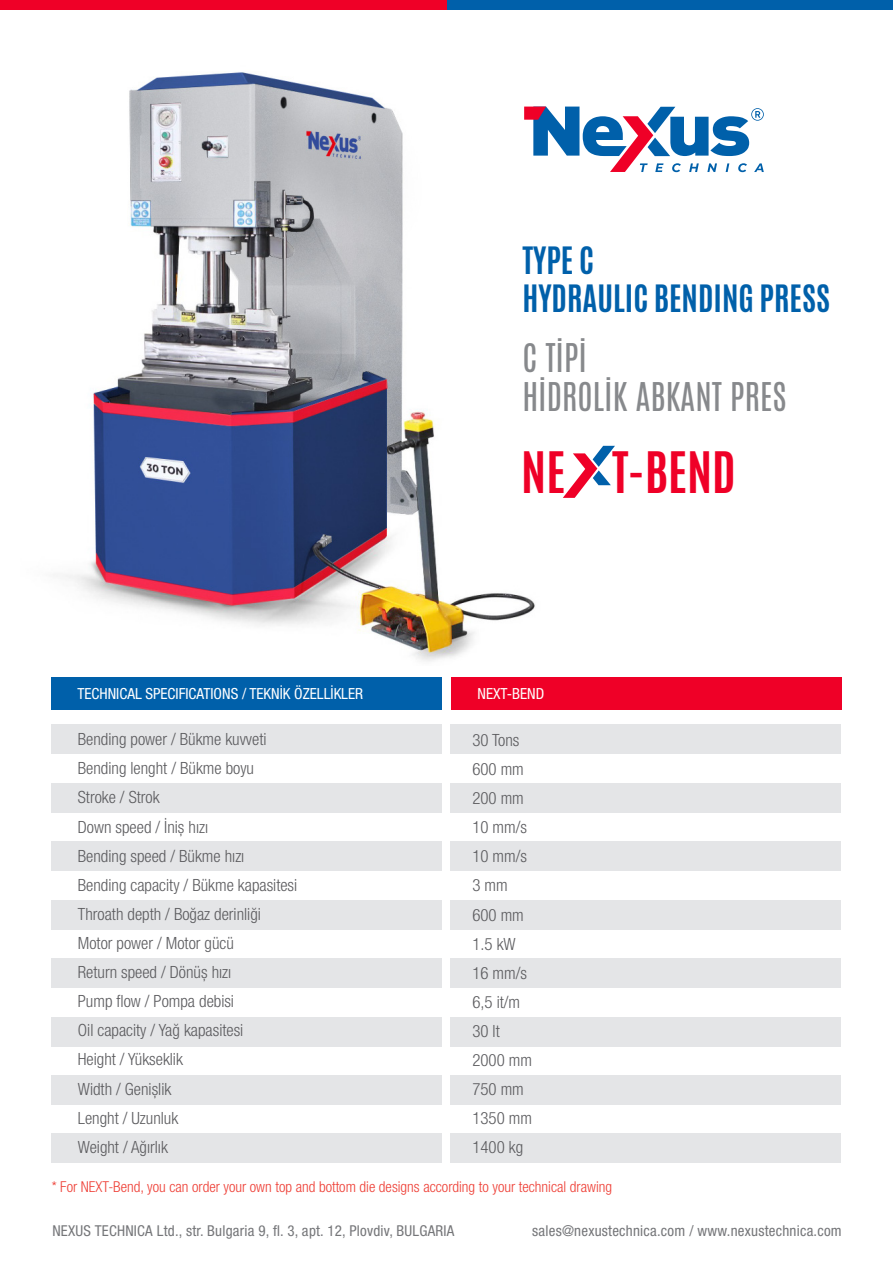
<style>
.page{position:relative;width:893px;height:1263px;background:#fff}
.page>*{position:absolute;margin:0;border:0;box-sizing:border-box;transform-origin:0 0}
.t1{font:700 47.7px "Antonio";color:#ef0027}
.t2{font:33.15px/39.8px "Antonio";color:#87898c}
.t3{font:700 31.5px/37.8px "Antonio";color:#0060aa}
.t4{font:300 condensed 16.8px/29.1px "Helvetica Neue LT Pro";color:#5c5c5f}
.t5{font:condensed 15.3px "Helvetica Neue LT Pro";color:#fff}
.t6{font:condensed 15px "Helvetica Neue LT Pro";letter-spacing:.015em;color:#757679}
.t7{font:300 condensed 15px "Helvetica Neue LT Pro";color:#ee3e35}
</style>
<div class="page">
<img style="left:65px;top:72px;width:482px;height:589px">
<div style="left:451px;top:725px;width:390px;height:29px;background:#e4e5e7"></div>
<div style="left:451px;top:783px;width:390px;height:30px;background:#e4e5e7"></div>
<div style="left:451px;top:841px;width:390px;height:30px;background:#e4e5e7"></div>
<div style="left:451px;top:900px;width:390px;height:29px;background:#e4e5e7"></div>
<div style="left:451px;top:958px;width:390px;height:30px;background:#e4e5e7"></div>
<div style="left:451px;top:1017px;width:390px;height:29px;background:#e4e5e7"></div>
<div style="left:451px;top:1075px;width:390px;height:30px;background:#e4e5e7"></div>
<div style="left:451px;top:1133px;width:390px;height:30px;background:#e4e5e7"></div>
<div style="left:451px;top:677px;width:390px;height:32px;background:#ef0027"></div>
<div style="left:52px;top:725px;width:390px;height:29px;background:#e4e5e7"></div>
<div style="left:52px;top:783px;width:390px;height:30px;background:#e4e5e7"></div>
<div style="left:52px;top:841px;width:390px;height:30px;background:#e4e5e7"></div>
<div style="left:52px;top:900px;width:390px;height:29px;background:#e4e5e7"></div>
<div style="left:52px;top:958px;width:390px;height:30px;background:#e4e5e7"></div>
<div style="left:52px;top:1017px;width:390px;height:29px;background:#e4e5e7"></div>
<div style="left:52px;top:1075px;width:390px;height:30px;background:#e4e5e7"></div>
<div style="left:52px;top:1133px;width:390px;height:30px;background:#e4e5e7"></div>
<div style="left:52px;top:677px;width:390px;height:32px;background:#0060aa"></div>
<div style="left:1px;top:0;width:446px;height:10px;background:#ef0027"></div>
<div style="left:447px;top:0;width:446px;height:10px;background:#0060aa"></div>
<svg style="left:524px;top:107px;width:240px;height:65px"></svg>
<svg style="left:563px;top:446px;width:52px;height:52px"></svg>
<h3 class="t3" style="left:522px;top:242px;width:309px">TYPE C<br>HYDRAULIC BENDING PRESS</h3>
<h2 class="t2" style="left:522px;top:338px;width:266px">C TİPİ<br>HİDROLİK ABKANT PRES</h2>
<h1 class="t1" style="left:521px;top:436px;width:216px">NE T-BEND</h1>
<p class="t5" style="left:77px;top:684px;width:287px">TECHNICAL SPECIFICATIONS / TEKNİK ÖZELLİKLER</p>
<p class="t5" style="left:477px;top:684px;width:68px">NEXT-BEND</p>
<p class="t4" style="left:78px;top:724px;width:221px">Bending power / Bükme kuvveti<br>Bending lenght / Bükme boyu<br>Stroke / Strok<br>Down speed / İniș hızı<br>Bending speed / Bükme hızı<br>Bending capacity / Bükme kapasitesi<br>Throath depth / Boğaz derinliği<br>Motor power / Motor gücü<br>Return speed / Dönüș hızı<br>Pump flow / Pompa debisi<br>Oil capacity / Yağ kapasitesi<br>Height / Yükseklik<br>Width / Genișlik<br>Lenght / Uzunluk<br>Weight / Ağırlık</p>
<p class="t4" style="left:472px;top:725px;width:61px">30 Tons<br>600 mm<br>200 mm<br>10 mm/s<br>10 mm/s<br>3 mm<br>600 mm<br>1.5 kW<br>16 mm/s<br>6,5 it/m<br>30 lt<br>2000 mm<br>750 mm<br>1350 mm<br>1400 kg</p>
<p class="t7" style="left:52px;top:1178px;width:562px">* For NEXT-Bend, you can order your own top and bottom die designs according to your technical drawing</p>
<p class="t6" style="left:52px;top:1222px;width:403px">NEXUS TECHNICA Ltd., str. Bulgaria 9, fl. 3, apt. 12, Plovdiv, BULGARIA</p>
<p class="t6" style="left:532px;top:1222px;width:311px">sales@nexustechnica.com / www.nexustechnica.com</p>
</div>
